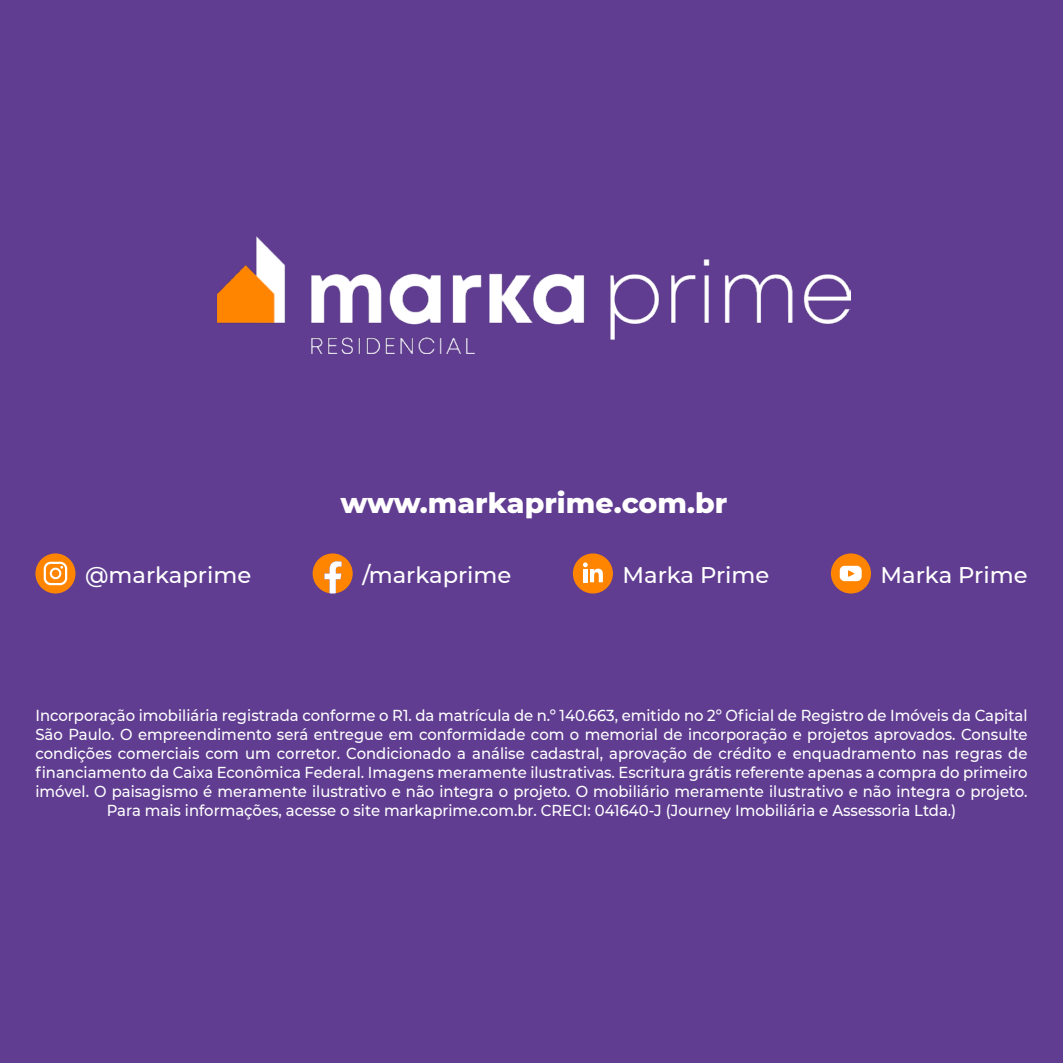
<style>
.page{position:relative;width:1063px;height:1063px;background:#603d91}
.page>*{position:absolute;margin:0;border:0;box-sizing:border-box;transform-origin:0 0}
.t1{font:800 28.38px "Montserrat";color:#fff}
.t2{font:500 22.62px "Montserrat";color:#fff}
.t3{font:500 15.88px/19px "Montserrat";color:#fff;text-align:center;scale:.94 1}
</style>
<div class="page">
<img style="left:217px;top:237px;width:634px;height:117px">
<svg style="left:35px;top:553px;width:41px;height:41px"></svg>
<svg style="left:44px;top:562px;width:23px;height:23px"></svg>
<svg style="left:313px;top:553px;width:40px;height:41px"></svg>
<div style="left:573px;top:553px;width:40px;height:41px;background:#ff8500;border-radius:50%"></div>
<svg style="left:583px;top:562px;width:20px;height:20px"></svg>
<div style="left:831px;top:553px;width:40px;height:41px;background:#ff8500;border-radius:50%"></div>
<svg style="left:840px;top:566px;width:22px;height:15px"></svg>
<h1 class="t1" style="left:341px;top:482px;width:388px">www.markaprime.com.br</h1>
<h2 class="t2" style="left:85px;top:559px;width:168px">@markaprime</h2>
<h2 class="t2" style="left:362px;top:559px;width:151px">/markaprime</h2>
<h2 class="t2" style="left:623px;top:559px;width:148px">Marka Prime</h2>
<h2 class="t2" style="left:881px;top:559px;width:148px">Marka Prime</h2>
<p class="t3" style="left:35px;top:705px;width:1057px">Incorporação imobiliária registrada conforme o R1. da matrícula de n.º 140.663, emitido no 2º Oficial de Registro de Imóveis da Capital São Paulo. O empreendimento será entregue em conformidade com o memorial de incorporação e projetos aprovados. Consulte condições comerciais com um corretor. Condicionado a análise cadastral, aprovação de crédito e enquadramento nas regras de financiamento da Caixa Econômica Federal. Imagens meramente ilustrativas. Escritura grátis referente apenas a compra do primeiro imóvel. O paisagismo é meramente ilustrativo e não integra o projeto. O mobiliário meramente ilustrativo e não integra o projeto.<br>Para mais informações, acesse o site markaprime.com.br. CRECI: 041640-J (Journey Imobiliária e Assessoria Ltda.)</p>
</div>
